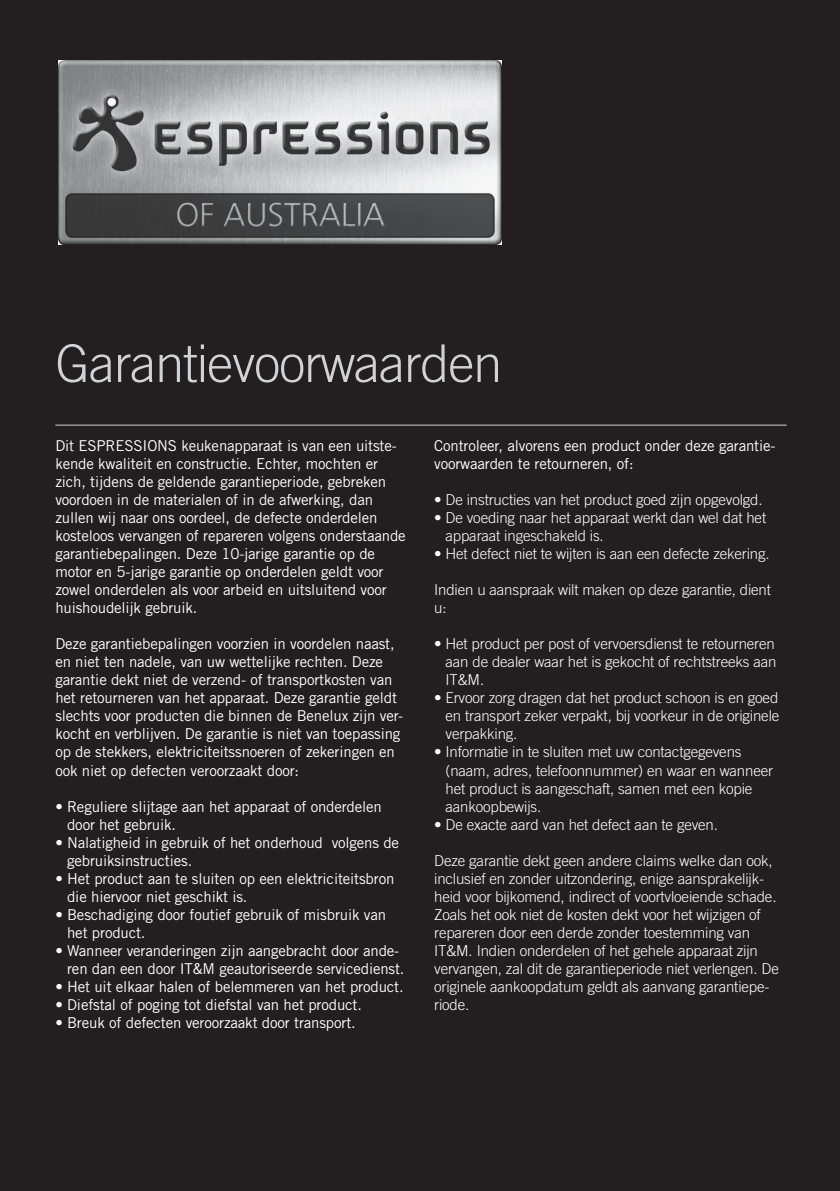
<style>
.page{position:relative;width:840px;height:1191px;background:#fff}
.page>*{position:absolute;margin:0;border:0;box-sizing:border-box;transform-origin:0 0}
.t1{font:300 52px "Trade Gothic";letter-spacing:-.02em;color:#d1d2d4}
.t2{font:15px/18px "Trade Gothic";letter-spacing:-.01em;color:#fff}
.t3{font:300 15px/18px "Trade Gothic";letter-spacing:-.01em;color:#fff}
</style>
<div class="page">
<div style="left:0;top:0;width:839px;height:1191px;background:#231f20"></div>
<hr style="left:55px;top:424px;width:731px;height:1px;background:#d1d2d4">
<img style="left:59px;top:60px;width:442px;height:184px">
<h1 class="t1" style="left:55px;top:333px;width:448px">Garantievoorwaarden</h1>
<p class="t2" style="left:55px;top:437px;width:352px">Dit ESPRESSIONS keukenapparaat is van een uitste&shy;kende kwaliteit en constructie. Echter, mochten er zich, tijdens de geldende garantieperiode, gebreken voordoen in de materialen of in de afwerking, dan zullen wij naar ons oordeel, de defecte onderdelen kosteloos vervangen of repareren volgens onderstaande garantiebepalingen. Deze 10-jarige garantie op de motor en 5-jarige garantie op onderdelen geldt voor zowel onderdelen als voor arbeid en uitsluitend voor huishoudelijk gebruik.</p>
<p class="t2" style="left:55px;top:635px;width:349px">Deze garantiebepalingen voorzien in voordelen naast, en niet ten nadele, van uw wettelijke rechten. Deze garantie dekt niet de verzend- of transportkosten van het retourneren van het apparaat. Deze garantie geldt slechts voor producten die binnen de Benelux zijn ver&shy;kocht en verblijven. De garantie is niet van toepassing op de stekkers, elektriciteitssnoeren of zekeringen en ook niet op defecten veroorzaakt door:</p>
<p class="t2" style="left:67px;top:797px;width:316px;text-indent:-12px">• Reguliere slijtage aan het apparaat of onderdelen door het gebruik.</p>
<p class="t2" style="left:67px;top:833px;width:333px;text-indent:-12px">• Nalatigheid in gebruik of het onderhoud volgens de gebruiksinstructies.</p>
<p class="t2" style="left:67px;top:869px;width:328px;text-indent:-12px">• Het product aan te sluiten op een elektriciteitsbron die hiervoor niet geschikt is.</p>
<p class="t2" style="left:67px;top:905px;width:320px;text-indent:-12px">• Beschadiging door foutief gebruik of misbruik van het product.</p>
<p class="t2" style="left:67px;top:941px;width:339px;text-indent:-12px">• Wanneer veranderingen zijn aangebracht door ande&shy;ren dan een door IT&amp;M geautoriseerde servicedienst.</p>
<p class="t2" style="left:55px;top:977px;width:349px">• Het uit elkaar halen of belemmeren van het product.</p>
<p class="t2" style="left:55px;top:995px;width:308px">• Diefstal of poging tot diefstal van het product.</p>
<p class="t2" style="left:55px;top:1013px;width:302px">• Breuk of defecten veroorzaakt door transport.</p>
<p class="t2" style="left:434px;top:437px;width:342px">Controleer, alvorens een product onder deze garantie&shy;voorwaarden te retourneren, of:</p>
<p class="t3" style="left:434px;top:491px;width:330px">• De instructies van het product goed zijn opgevolgd.</p>
<p class="t3" style="left:445px;top:509px;width:322px;text-indent:-11px">• De voeding naar het apparaat werkt dan wel dat het apparaat ingeschakeld is.</p>
<p class="t3" style="left:434px;top:545px;width:337px">• Het defect niet te wijten is aan een defecte zekering.</p>
<p class="t3" style="left:434px;top:581px;width:338px">Indien u aanspraak wilt maken op deze garantie, dient u:</p>
<p class="t3" style="left:445px;top:635px;width:332px;text-align:justify;text-indent:-11px">• Het product per post of vervoersdienst te retourneren aan de dealer waar het is gekocht of rechtstreeks aan IT&amp;M.</p>
<p class="t3" style="left:445px;top:689px;width:335px;text-align:justify;text-indent:-11px">• Ervoor zorg dragen dat het product schoon is en goed en transport zeker verpakt, bij voorkeur in de originele verpakking.</p>
<p class="t3" style="left:445px;top:743px;width:329px;text-indent:-11px">• Informatie in te sluiten met uw contactgegevens (naam, adres, telefoonnummer) en waar en wanneer het product is aangeschaft, samen met een kopie aankoopbewijs.</p>
<p class="t3" style="left:434px;top:815px;width:285px">• De exacte aard van het defect aan te geven.</p>
<p class="t3" style="left:434px;top:851px;width:346px">Deze garantie dekt geen andere claims welke dan ook, inclusief en zonder uitzondering, enige aansprakelijk&shy;heid voor bijkomend, indirect of voortvloeiende schade.<br>Zoals het ook niet de kosten dekt voor het wijzigen of repareren door een derde zonder toestemming van IT&amp;M. Indien onderdelen of het gehele apparaat zijn vervangen, zal dit de garantieperiode niet verlengen. De originele aankoopdatum geldt als aanvang garantiepe&shy;riode.</p>
</div>
